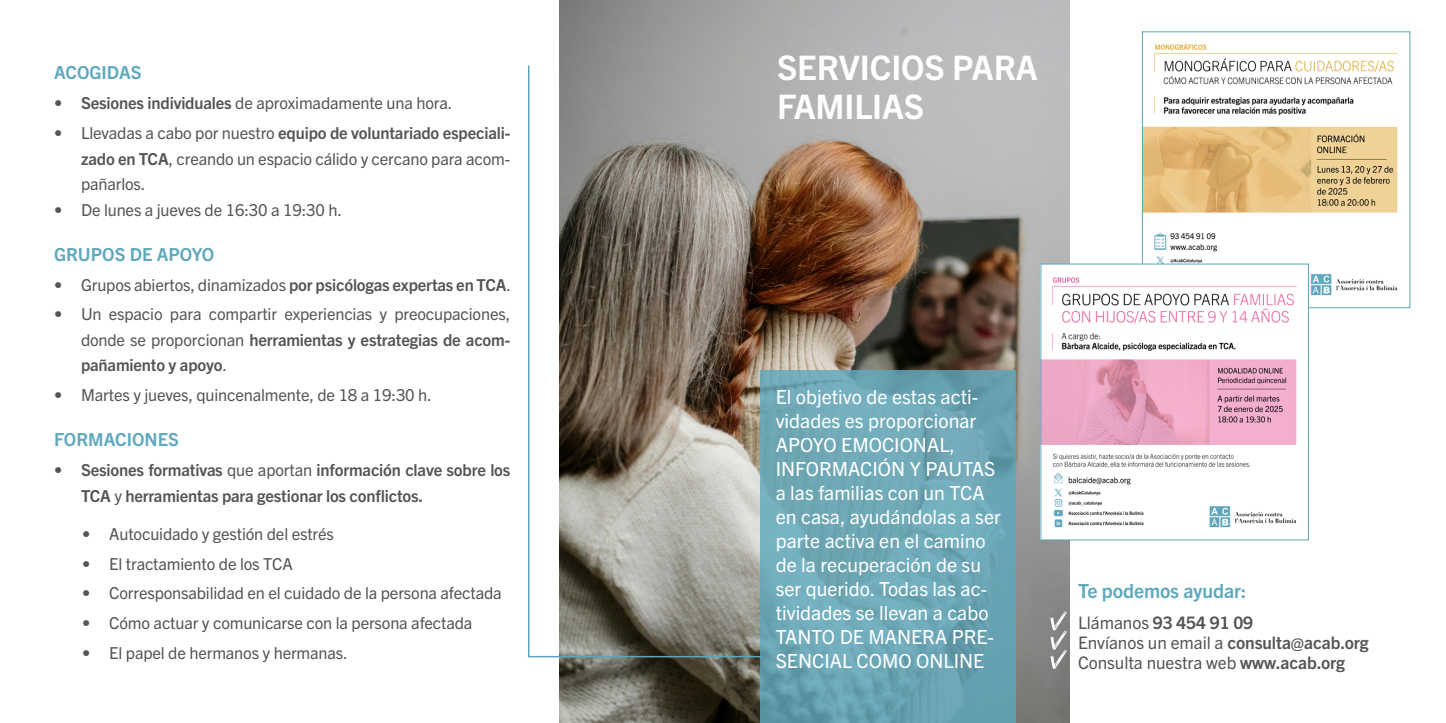
<style>
.page{position:relative;width:1446px;height:723px;background:#fff}
.page>*{position:absolute;margin:0;border:0;box-sizing:border-box;transform-origin:0 0}
.t1{font:700 33.9px/38.4px "Trade Gothic Next LT Pro";letter-spacing:-.005em;color:#fff}
.t2{font:19.5px/24px "Trade Gothic Next LT Pro";color:#fff}
.t3{font:700 19.5px "Trade Gothic Next LT Pro";letter-spacing:-.005em;color:#5fa8be}
.t4{font:700 18px "Trade Gothic Next LT Pro";color:#5fa8be}
.t5{font:700 17.25px "Trade Gothic Next LT Pro";letter-spacing:-.005em;color:#545557}
.t6{font:17.25px "Trade Gothic Next LT Pro";letter-spacing:-.005em;color:#545557}
.t7{font:16.5px/25.5px "Trade Gothic Next LT Pro";letter-spacing:-.01em;color:#545557;text-align:justify}
.t8{font:700 16.5px/25.5px "Trade Gothic Next LT Pro";letter-spacing:-.01em;color:#545557}
.s1{font-weight:700}
.s2{font-weight:400}
</style>
<div class="page">
<img style="left:560px;top:0;width:509px;height:723px">
<img style="left:1144px;top:43px;width:254px;height:253px">
<div style="left:1142px;top:31px;width:268px;height:277px;border:1px solid #5aa5b9"></div>
<svg style="left:1050px;top:611px;width:17px;height:58px"></svg>
<img style="left:1042px;top:266px;width:265px;height:272px">
<svg style="left:759px;top:370px;width:256px;height:353px;background:#6da6b5"></svg>
<hr style="left:528px;top:66px;width:1px;height:591px;background:#5aa5b9">
<hr style="left:528px;top:656px;width:234px;height:1px;background:#5aa5b9">
<p class="t4" style="left:54px;top:60px;width:89px">ACOGIDAS</p>
<p class="t7" style="left:54px;top:89px;width:400px"><span class="s1">• Sesiones individuales</span> de aproximadamente una hora.</p>
<p class="t7" style="left:81px;top:119px;width:431px;text-indent:-27px">• Llevadas a cabo por nuestro <span class="s1">equipo de voluntariado especiali&shy;zado en TCA</span>, creando un espacio cálido y cercano para acom&shy;pañarlos.</p>
<p class="t7" style="left:54px;top:196px;width:289px">• De lunes a jueves de 16:30 a 19:30 h.</p>
<p class="t4" style="left:54px;top:242px;width:162px">GRUPOS DE APOYO</p>
<p class="t7" style="left:54px;top:271px;width:458px">• Grupos abiertos, dinamizados <span class="s1">por psicólogas expertas en TCA</span>.</p>
<p class="t7" style="left:81px;top:300px;width:431px;text-indent:-27px">• Un espacio para compartir experiencias y preocupaciones, donde se proporcionan <span class="s1">herramientas y estrategias de acom&shy;pañamiento y apoyo</span>.</p>
<p class="t7" style="left:54px;top:381px;width:379px">• Martes y jueves, quincenalmente, de 18 a 19:30 h.</p>
<p class="t4" style="left:54px;top:427px;width:126px">FORMACIONES</p>
<p class="t8" style="left:81px;top:456px;width:431px;text-indent:-27px">• Sesiones formativas <span class="s2">que aportan</span> información clave sobre los<br>TCA <span class="s2">y</span> herramientas para gestionar los conflictos.</p>
<p class="t7" style="left:82px;top:520px;width:253px">• Autocuidado y gestión del estrés</p>
<p class="t7" style="left:82px;top:550px;width:212px">• El tractamiento de los TCA</p>
<p class="t7" style="left:82px;top:579px;width:421px">• Corresponsabilidad en el cuidado de la persona afectada</p>
<p class="t7" style="left:82px;top:609px;width:392px">• Cómo actuar y comunicarse con la persona afectada</p>
<p class="t7" style="left:82px;top:639px;width:267px">• El papel de hermanos y hermanas.</p>
<p class="t1" style="left:777px;top:46px;width:262px">SERVICIOS PARA<br>FAMILIAS</p>
<p class="t2" style="left:776px;top:384px;width:227px">El objetivo de estas acti&shy;vidades es proporcionar<br>APOYO EMOCIONAL,<br>INFORMACIÓN Y PAUTAS a las familias con un TCA en casa, ayudándolas a ser parte activa en el camino de la recuperación de su ser querido. Todas las ac&shy;tividades se llevan a cabo<br>TANTO DE MANERA PRE-<br>SENCIAL COMO ONLINE</p>
<p class="t3" style="left:1078px;top:577px;width:170px">Te podemos ayudar:</p>
<p class="t5" style="left:1078px;top:611px;width:176px"><span class="s2">Llámanos</span> 93 454 91 09</p>
<p class="t5" style="left:1078px;top:630px;width:292px"><span class="s2">Envíanos un email a</span> consulta@acab.org</p>
<p class="t6" style="left:1078px;top:650px;width:268px">Consulta nuestra web <span class="s1">www.acab.org</span></p>
</div>
